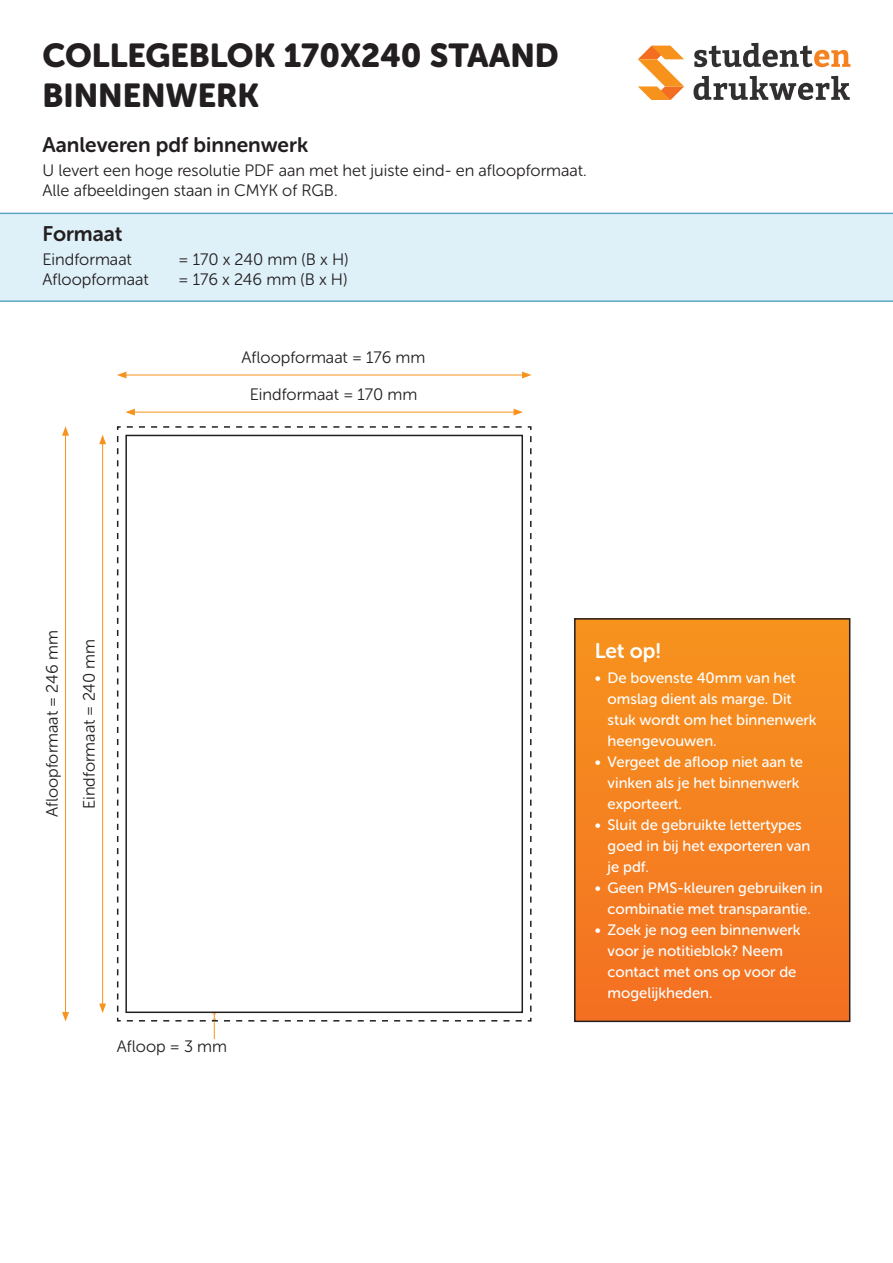
<style>
.page{position:relative;width:893px;height:1263px;background:#fff}
.page>*{position:absolute;margin:0;border:0;box-sizing:border-box;transform-origin:0 0}
.Titel{font:33px "Museo Sans Rounded 900";color:#231f20}
.Kop_1{font:21px "Museo Sans Rounded 700";color:#231f20}
.t1{font:21px "Museo Sans Rounded 700";color:#fff}
.Tekst{font:16.5px "Museo Sans Rounded 300";color:#231f20}
.t2{font:15px/21px "Museo Sans Rounded 500";color:#fff}
</style>
<div class="page">
<div style="left:0;top:213px;width:893px;height:89px;background:#def0f8"></div>
<svg style="left:638px;top:46px;width:46px;height:54px"></svg>
<svg style="left:694px;top:43px;width:156px;height:24px"></svg>
<svg style="left:693px;top:76px;width:157px;height:24px"></svg>
<svg style="left:116px;top:426px;width:416px;height:596px"></svg>
<hr style="left:65px;top:433px;width:1px;height:581px;background:#f7931d">
<svg style="left:62px;top:426px;width:7px;height:10px"></svg>
<svg style="left:62px;top:1012px;width:7px;height:9px"></svg>
<hr style="left:102px;top:442px;width:1px;height:564px;background:#f7931d">
<svg style="left:99px;top:435px;width:7px;height:9px"></svg>
<svg style="left:99px;top:1003px;width:7px;height:10px"></svg>
<hr style="left:124px;top:375px;width:400px;height:1px;background:#f7931d">
<svg style="left:522px;top:372px;width:9px;height:6px"></svg>
<svg style="left:117px;top:372px;width:9px;height:6px"></svg>
<hr style="left:133px;top:412px;width:383px;height:1px;background:#f7931d">
<svg style="left:514px;top:409px;width:9px;height:7px"></svg>
<svg style="left:125px;top:409px;width:10px;height:7px"></svg>
<svg style="left:124px;top:426px;width:407px;height:613px"></svg>
<div style="left:575px;top:619px;width:275px;height:402px;background:linear-gradient(to bottom,#f6931e,#f37022)"></div>
<div style="left:574px;top:618px;width:276px;height:404px;border:2px solid #231f20"></div>
<p class="Titel" style="left:43px;top:37px;width:518px">COLLEGEBLOK 170X240 STAAND</p>
<p class="Titel" style="left:43px;top:77px;width:218px">BINNENWERK</p>
<p class="Kop_1" style="left:43px;top:133px;width:267px">Aanleveren pdf binnenwerk</p>
<p class="Tekst" style="left:43px;top:161px;width:546px">U levert een hoge resolutie PDF aan met het juiste eind- en afloopformaat.</p>
<p class="Tekst" style="left:43px;top:181px;width:297px">Alle afbeeldingen staan in CMYK of RGB.</p>
<p class="Kop_1" style="left:43px;top:222px;width:81px">Formaat</p>
<p class="Tekst" style="left:43px;top:250px;width:91px">Eindformaat</p>
<p class="Tekst" style="left:179px;top:250px;width:172px">= 170 x 240 mm (B x H)</p>
<p class="Tekst" style="left:43px;top:270px;width:108px">Afloopformaat</p>
<p class="Tekst" style="left:179px;top:270px;width:170px">= 176 x 246 mm (B x H)</p>
<p class="Tekst" style="left:242px;top:348px;width:185px">Afloopformaat = 176 mm</p>
<p class="Tekst" style="left:250px;top:386px;width:169px">Eindformaat = 170 mm</p>
<p class="Tekst" style="left:43px;top:817px;width:188px;rotate:-90deg">Afloopformaat = 246 mm</p>
<p class="Tekst" style="left:80px;top:809px;width:172px;rotate:-90deg">Eindformaat = 240 mm</p>
<p class="Tekst" style="left:117px;top:1038px;width:112px">Afloop = 3 mm</p>
<h2 class="t1" style="left:595px;top:639px;width:68px">Let op!</h2>
<p class="t2" style="left:608px;top:667px;width:210px;text-indent:-13px">• De bovenste 40mm van het omslag dient als marge. Dit stuk wordt om het binnenwerk heengevouwen.</p>
<p class="t2" style="left:608px;top:751px;width:197px;text-indent:-13px">• Vergeet de afloop niet aan te vinken als je het binnenwerk exporteert.</p>
<p class="t2" style="left:608px;top:814px;width:204px;text-indent:-13px">• Sluit de gebruikte lettertypes goed in bij het exporteren van je pdf.</p>
<p class="t2" style="left:595px;top:877px;width:229px;text-align:center">• Geen PMS-kleuren gebruiken in combinatie met transparantie.</p>
<p class="t2" style="left:608px;top:919px;width:194px;text-indent:-13px">• Zoek je nog een binnenwerk voor je notitieblok? Neem contact met ons op voor de mogelijkheden.</p>
</div>
